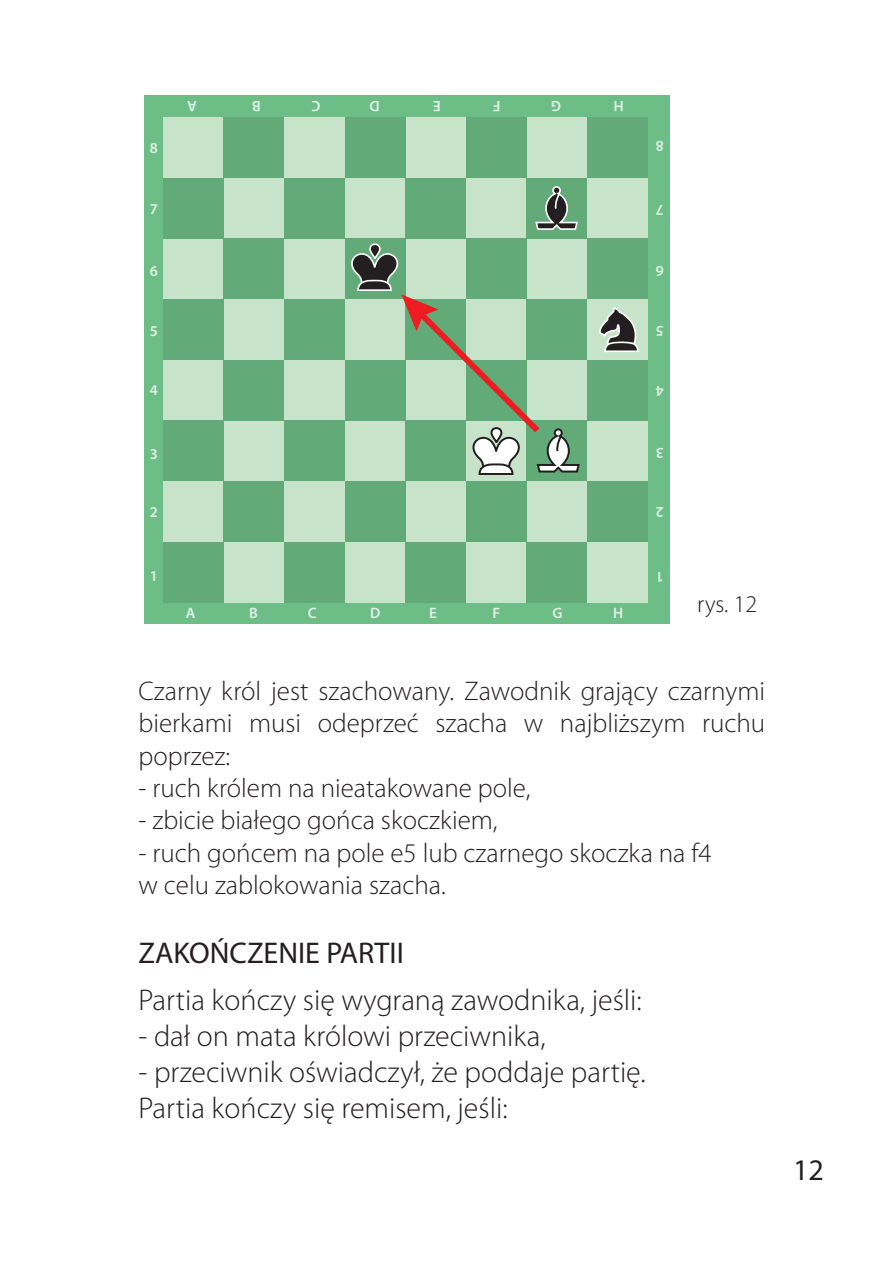
<style>
.page{position:relative;width:893px;height:1268px;background:#fff}
.page>*{position:absolute;margin:0;border:0;box-sizing:border-box;transform-origin:0 0}
.t1{font:300 30px/36px "Myriad Pro";color:#231f20}
.t2{font:30px "Myriad Pro";color:#231f20}
.t3{font:300 27px/32.4px "Myriad Pro";color:#231f20;text-align:justify}
.t4{font:300 24px "Myriad Pro";color:#231f20}
.t5{font:600 15px "Myriad Pro";color:#e1f1e7}
</style>
<div class="page">
<div style="left:144px;top:95px;width:525px;height:528px;background:#6dbe86"></div>
<div style="left:163px;top:481px;width:60px;height:61px;background:#c7e4ca"></div>
<div style="left:163px;top:360px;width:60px;height:60px;background:#c7e4ca"></div>
<div style="left:163px;top:238px;width:60px;height:61px;background:#c7e4ca"></div>
<div style="left:163px;top:117px;width:60px;height:61px;background:#c7e4ca"></div>
<div style="left:223px;top:542px;width:61px;height:60px;background:#c7e4ca"></div>
<div style="left:223px;top:420px;width:61px;height:61px;background:#c7e4ca"></div>
<div style="left:223px;top:299px;width:61px;height:61px;background:#c7e4ca"></div>
<div style="left:223px;top:178px;width:61px;height:60px;background:#c7e4ca"></div>
<div style="left:284px;top:481px;width:61px;height:61px;background:#c7e4ca"></div>
<div style="left:284px;top:360px;width:61px;height:60px;background:#c7e4ca"></div>
<div style="left:284px;top:238px;width:61px;height:61px;background:#c7e4ca"></div>
<div style="left:284px;top:117px;width:61px;height:61px;background:#c7e4ca"></div>
<div style="left:345px;top:542px;width:60px;height:60px;background:#c7e4ca"></div>
<div style="left:345px;top:420px;width:60px;height:61px;background:#c7e4ca"></div>
<div style="left:345px;top:178px;width:60px;height:60px;background:#c7e4ca"></div>
<div style="left:405px;top:481px;width:61px;height:61px;background:#c7e4ca"></div>
<div style="left:405px;top:238px;width:61px;height:61px;background:#c7e4ca"></div>
<div style="left:405px;top:117px;width:61px;height:61px;background:#c7e4ca"></div>
<div style="left:466px;top:542px;width:61px;height:60px;background:#c7e4ca"></div>
<div style="left:466px;top:420px;width:61px;height:61px;background:#c7e4ca"></div>
<div style="left:466px;top:178px;width:61px;height:60px;background:#c7e4ca"></div>
<div style="left:527px;top:481px;width:60px;height:61px;background:#c7e4ca"></div>
<div style="left:527px;top:360px;width:60px;height:60px;background:#c7e4ca"></div>
<div style="left:527px;top:238px;width:60px;height:61px;background:#c7e4ca"></div>
<div style="left:527px;top:117px;width:60px;height:61px;background:#c7e4ca"></div>
<div style="left:587px;top:542px;width:61px;height:60px;background:#c7e4ca"></div>
<div style="left:587px;top:420px;width:61px;height:61px;background:#c7e4ca"></div>
<div style="left:587px;top:299px;width:61px;height:61px;background:#c7e4ca"></div>
<div style="left:587px;top:178px;width:61px;height:60px;background:#c7e4ca"></div>
<div style="left:163px;top:542px;width:60px;height:60px;background:#62ab78"></div>
<div style="left:163px;top:420px;width:60px;height:61px;background:#62ab78"></div>
<div style="left:163px;top:299px;width:60px;height:61px;background:#62ab78"></div>
<div style="left:163px;top:178px;width:60px;height:60px;background:#62ab78"></div>
<div style="left:223px;top:481px;width:61px;height:61px;background:#62ab78"></div>
<div style="left:223px;top:360px;width:61px;height:60px;background:#62ab78"></div>
<div style="left:223px;top:238px;width:61px;height:61px;background:#62ab78"></div>
<div style="left:223px;top:117px;width:61px;height:61px;background:#62ab78"></div>
<div style="left:284px;top:542px;width:61px;height:60px;background:#62ab78"></div>
<div style="left:284px;top:420px;width:61px;height:61px;background:#62ab78"></div>
<div style="left:284px;top:299px;width:61px;height:61px;background:#62ab78"></div>
<div style="left:284px;top:178px;width:61px;height:60px;background:#62ab78"></div>
<div style="left:345px;top:481px;width:60px;height:61px;background:#62ab78"></div>
<div style="left:345px;top:238px;width:60px;height:61px;background:#62ab78"></div>
<div style="left:345px;top:117px;width:60px;height:61px;background:#62ab78"></div>
<div style="left:405px;top:542px;width:61px;height:60px;background:#62ab78"></div>
<div style="left:405px;top:420px;width:61px;height:61px;background:#62ab78"></div>
<div style="left:405px;top:178px;width:61px;height:60px;background:#62ab78"></div>
<div style="left:466px;top:481px;width:61px;height:61px;background:#62ab78"></div>
<div style="left:466px;top:238px;width:61px;height:61px;background:#62ab78"></div>
<div style="left:466px;top:117px;width:61px;height:61px;background:#62ab78"></div>
<div style="left:527px;top:542px;width:60px;height:60px;background:#62ab78"></div>
<div style="left:527px;top:420px;width:60px;height:61px;background:#62ab78"></div>
<div style="left:527px;top:299px;width:60px;height:61px;background:#62ab78"></div>
<div style="left:527px;top:178px;width:60px;height:60px;background:#62ab78"></div>
<div style="left:587px;top:481px;width:61px;height:61px;background:#62ab78"></div>
<div style="left:587px;top:360px;width:61px;height:60px;background:#62ab78"></div>
<div style="left:587px;top:238px;width:61px;height:61px;background:#62ab78"></div>
<div style="left:587px;top:117px;width:61px;height:61px;background:#62ab78"></div>
<svg style="left:599px;top:307px;width:40px;height:45px"></svg>
<svg style="left:535px;top:187px;width:43px;height:43px"></svg>
<svg style="left:345px;top:241px;width:235px;height:235px"></svg>
<p class="t5" style="left:197px;top:115px;width:11px;rotate:-180deg">A</p>
<p class="t5" style="left:261px;top:115px;width:10px;rotate:-180deg">B</p>
<p class="t5" style="left:320px;top:115px;width:10px;rotate:-180deg">C</p>
<p class="t5" style="left:380px;top:115px;width:12px;rotate:-180deg">D</p>
<p class="t5" style="left:441px;top:115px;width:9px;rotate:-180deg">E</p>
<p class="t5" style="left:500px;top:115px;width:9px;rotate:-180deg">F</p>
<p class="t5" style="left:561px;top:115px;width:12px;rotate:-180deg">G</p>
<p class="t5" style="left:624px;top:115px;width:12px;rotate:-180deg">H</p>
<p class="t5" style="left:150px;top:138px;width:10px">8</p>
<p class="t5" style="left:664px;top:156px;width:10px;rotate:-180deg">8</p>
<p class="t5" style="left:150px;top:199px;width:10px">7</p>
<p class="t5" style="left:664px;top:219px;width:10px;rotate:-180deg">7</p>
<p class="t5" style="left:150px;top:261px;width:10px">6</p>
<p class="t5" style="left:664px;top:280px;width:10px;rotate:-180deg">6</p>
<p class="t5" style="left:150px;top:321px;width:10px">5</p>
<p class="t5" style="left:664px;top:340px;width:10px;rotate:-180deg">5</p>
<p class="t5" style="left:150px;top:380px;width:10px">4</p>
<p class="t5" style="left:664px;top:401px;width:10px;rotate:-180deg">4</p>
<p class="t5" style="left:150px;top:444px;width:10px">3</p>
<p class="t5" style="left:664px;top:463px;width:10px;rotate:-180deg">3</p>
<p class="t5" style="left:150px;top:502px;width:10px">2</p>
<p class="t5" style="left:664px;top:521px;width:10px;rotate:-180deg">2</p>
<p class="t5" style="left:150px;top:566px;width:10px">1</p>
<p class="t5" style="left:664px;top:586px;width:10px;rotate:-180deg">1</p>
<p class="t5" style="left:186px;top:603px;width:11px">A</p>
<p class="t5" style="left:249px;top:603px;width:10px">B</p>
<p class="t5" style="left:308px;top:603px;width:10px">C</p>
<p class="t5" style="left:370px;top:603px;width:12px">D</p>
<p class="t5" style="left:429px;top:603px;width:9px">E</p>
<p class="t5" style="left:492px;top:603px;width:9px">F</p>
<p class="t5" style="left:553px;top:603px;width:12px">G</p>
<p class="t5" style="left:613px;top:603px;width:12px">H</p>
<p class="t4" style="left:697px;top:590px;width:61px">rys. 12</p>
<p class="t3" style="left:138px;top:674px;width:628px">Czarny król jest szachowany. Zawodnik grający czarnymi bierkami musi odeprzeć szacha w najbliższym ruchu poprzez:</p>
<p class="t3" style="left:138px;top:772px;width:393px">- ruch królem na nieatakowane pole,</p>
<p class="t3" style="left:138px;top:804px;width:361px">- zbicie białego gońca skoczkiem,</p>
<p class="t3" style="left:138px;top:836px;width:575px">- ruch gońcem na pole e5 lub czarnego skoczka na f4 w celu zablokowania szacha.</p>
<p class="t2" style="left:138px;top:933px;width:267px">ZAKOŃCZENIE PARTII</p>
<p class="t1" style="left:138px;top:981px;width:505px">Partia kończy się wygraną zawodnika, jeśli:</p>
<p class="t1" style="left:138px;top:1017px;width:409px">- dał on mata królowi przeciwnika,</p>
<p class="t1" style="left:138px;top:1053px;width:509px">- przeciwnik oświadczył, że poddaje partię.<br>Partia kończy się remisem, jeśli:</p>
<p class="t2" style="left:793px;top:1151px;width:32px">12</p>
</div>
